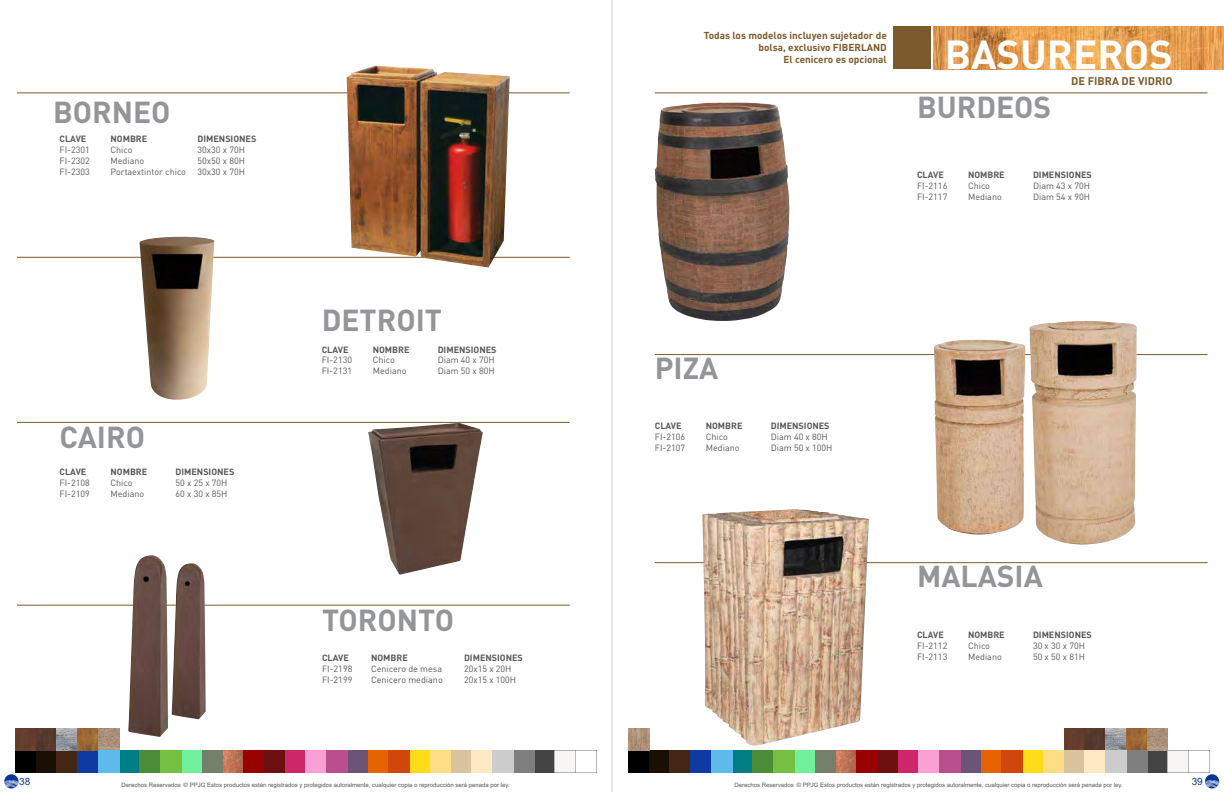
<style>
.page{position:relative;width:1224px;height:792px;background:#fff}
.page>*{position:absolute;margin:0;border:0;box-sizing:border-box;transform-origin:0 0}
.t1{font:700 40px "DIN";color:#fff}
.t2{font:700 30px "DIN";color:#939598}
.t3{font:700 11px "DIN";color:#7c5a2b}
.t4{font:700 10px/12.2px "DIN";color:#7c5a2b;text-align:right}
.t5{font:10px "Arial";color:#093696}
.t6{font:9px "DIN";color:#58595b}
.t7{font:700 9px "DIN";color:#58595b}
.t8{font:6px "Arial";color:#58595b}
</style>
<div class="page">
<div style="left:893px;top:27px;width:38px;height:42px;background:#7c5a2b"></div>
<hr style="left:17px;top:422px;width:553px;height:1px;background:#7c5a2b">
<hr style="left:655px;top:92px;width:553px;height:1px;background:#7c5a2b">
<hr style="left:612px;top:0;width:1px;height:792px;background:#ccc">
<hr style="left:17px;top:92px;width:553px;height:1px;background:#7c5a2b">
<hr style="left:17px;top:257px;width:553px;height:1px;background:#7c5a2b">
<img style="left:347px;top:65px;width:163px;height:203px">
<img style="left:140px;top:237px;width:74px;height:163px">
<img style="left:368px;top:423px;width:115px;height:152px">
<hr style="left:17px;top:605px;width:553px;height:1px;background:#7c5a2b">
<img style="left:15px;top:750px;width:581px;height:22px">
<img style="left:15px;top:728px;width:104px;height:22px">
<img style="left:128px;top:555px;width:40px;height:182px">
<img style="left:172px;top:563px;width:34px;height:156px">
<svg style="left:4px;top:774px;width:15px;height:14px"></svg>
<svg style="left:4px;top:779px;width:14px;height:9px"></svg>
<img style="left:933px;top:27px;width:291px;height:43px">
<img style="left:655px;top:102px;width:135px;height:219px">
<hr style="left:655px;top:562px;width:553px;height:1px;background:#7c5a2b">
<hr style="left:655px;top:354px;width:553px;height:1px;background:#7c5a2b">
<img style="left:628px;top:750px;width:581px;height:22px">
<img style="left:1064px;top:728px;width:104px;height:22px">
<img style="left:934px;top:340px;width:92px;height:195px">
<img style="left:1030px;top:321px;width:107px;height:223px">
<img style="left:702px;top:509px;width:167px;height:236px">
<img style="left:628px;top:728px;width:22px;height:22px">
<div style="left:1205px;top:774px;width:14px;height:14px;background:#093696;border-radius:50%"></div>
<svg style="left:1205px;top:779px;width:14px;height:9px"></svg>
<p class="t2" style="left:53px;top:101px;width:119px">BORNEO</p>
<p class="t7" style="left:60px;top:136px;width:28px">CLAVE</p>
<p class="t7" style="left:111px;top:136px;width:38px">NOMBRE</p>
<p class="t7" style="left:198px;top:136px;width:60px">DIMENSIONES</p>
<p class="t6" style="left:60px;top:144px;width:32px">FI-2301</p>
<p class="t6" style="left:111px;top:144px;width:24px">Chico</p>
<p class="t6" style="left:198px;top:144px;width:49px">30x30 x 70H</p>
<p class="t6" style="left:60px;top:155px;width:32px">FI-2302</p>
<p class="t6" style="left:111px;top:155px;width:35px">Mediano</p>
<p class="t6" style="left:198px;top:155px;width:49px">50x50 x 80H</p>
<p class="t6" style="left:60px;top:166px;width:32px">FI-2303</p>
<p class="t6" style="left:111px;top:166px;width:77px">Portaextintor chico</p>
<p class="t6" style="left:198px;top:166px;width:49px">30x30 x 70H</p>
<p class="t2" style="left:60px;top:426px;width:87px">CAIRO</p>
<p class="t7" style="left:60px;top:469px;width:28px">CLAVE</p>
<p class="t7" style="left:111px;top:469px;width:38px">NOMBRE</p>
<p class="t7" style="left:176px;top:469px;width:60px">DIMENSIONES</p>
<p class="t6" style="left:60px;top:477px;width:32px">FI-2108</p>
<p class="t6" style="left:111px;top:477px;width:24px">Chico</p>
<p class="t6" style="left:176px;top:477px;width:54px">50 x 25 x 70H</p>
<p class="t6" style="left:60px;top:488px;width:32px">FI-2109</p>
<p class="t6" style="left:111px;top:488px;width:35px">Mediano</p>
<p class="t6" style="left:176px;top:488px;width:54px">60 x 30 x 85H</p>
<p class="t2" style="left:322px;top:309px;width:122px">DETROIT</p>
<p class="t7" style="left:322px;top:346px;width:28px">CLAVE</p>
<p class="t7" style="left:373px;top:346px;width:38px">NOMBRE</p>
<p class="t7" style="left:438px;top:346px;width:60px">DIMENSIONES</p>
<p class="t6" style="left:322px;top:354px;width:32px">FI-2130</p>
<p class="t6" style="left:373px;top:354px;width:24px">Chico</p>
<p class="t6" style="left:438px;top:354px;width:59px">Diam 40 x 70H</p>
<p class="t6" style="left:322px;top:365px;width:32px">FI-2131</p>
<p class="t6" style="left:373px;top:365px;width:35px">Mediano</p>
<p class="t6" style="left:438px;top:365px;width:59px">Diam 50 x 80H</p>
<p class="t5" style="left:19px;top:778px;width:13px">38</p>
<p class="t2" style="left:322px;top:609px;width:133px">TORONTO</p>
<p class="t7" style="left:322px;top:655px;width:28px">CLAVE</p>
<p class="t7" style="left:371px;top:655px;width:38px">NOMBRE</p>
<p class="t7" style="left:464px;top:655px;width:60px">DIMENSIONES</p>
<p class="t6" style="left:322px;top:663px;width:32px">FI-2198</p>
<p class="t6" style="left:371px;top:663px;width:73px">Cenicero de mesa</p>
<p class="t6" style="left:464px;top:663px;width:49px">20x15 x 20H</p>
<p class="t6" style="left:322px;top:674px;width:32px">FI-2199</p>
<p class="t6" style="left:371px;top:674px;width:73px">Cenicero mediano</p>
<p class="t6" style="left:464px;top:674px;width:54px">20x15 x 100H</p>
<p class="t8" style="left:122px;top:783px;width:390px">Derechos Reservados © PPJG Estos productos están registrados y protegidos autoralmente, cualquier copia o reproducción será penada por ley.</p>
<p class="t4" style="left:704px;top:30px;width:185px">Todas los modelos incluyen sujetador de bolsa, exclusivo FIBERLAND<br>El cenicero es opcional</p>
<p class="t1" style="left:945px;top:41px;width:230px">BASUREROS</p>
<p class="t3" style="left:1071px;top:78px;width:103px">DE FIBRA DE VIDRIO</p>
<p class="t2" style="left:917px;top:97px;width:136px">BURDEOS</p>
<p class="t7" style="left:917px;top:172px;width:28px">CLAVE</p>
<p class="t7" style="left:968px;top:172px;width:38px">NOMBRE</p>
<p class="t7" style="left:1033px;top:172px;width:60px">DIMENSIONES</p>
<p class="t6" style="left:917px;top:180px;width:32px">FI-2116</p>
<p class="t6" style="left:968px;top:180px;width:24px">Chico</p>
<p class="t6" style="left:1033px;top:180px;width:59px">Diam 43 x 70H</p>
<p class="t6" style="left:917px;top:191px;width:32px">FI-2117</p>
<p class="t6" style="left:968px;top:191px;width:35px">Mediano</p>
<p class="t6" style="left:1033px;top:191px;width:59px">Diam 54 x 90H</p>
<p class="t2" style="left:655px;top:358px;width:65px">PIZA</p>
<p class="t7" style="left:655px;top:423px;width:28px">CLAVE</p>
<p class="t7" style="left:706px;top:423px;width:38px">NOMBRE</p>
<p class="t7" style="left:771px;top:423px;width:60px">DIMENSIONES</p>
<p class="t6" style="left:655px;top:431px;width:32px">FI-2106</p>
<p class="t6" style="left:706px;top:431px;width:24px">Chico</p>
<p class="t6" style="left:771px;top:431px;width:59px">Diam 40 x 80H</p>
<p class="t6" style="left:655px;top:442px;width:32px">FI-2107</p>
<p class="t6" style="left:706px;top:442px;width:35px">Mediano</p>
<p class="t6" style="left:771px;top:442px;width:63px">Diam 50 x 100H</p>
<p class="t2" style="left:917px;top:566px;width:127px">MALASIA</p>
<p class="t7" style="left:917px;top:632px;width:28px">CLAVE</p>
<p class="t7" style="left:968px;top:632px;width:38px">NOMBRE</p>
<p class="t7" style="left:1033px;top:632px;width:60px">DIMENSIONES</p>
<p class="t6" style="left:917px;top:640px;width:32px">FI-2112</p>
<p class="t6" style="left:968px;top:640px;width:24px">Chico</p>
<p class="t6" style="left:1033px;top:640px;width:54px">30 x 30 x 70H</p>
<p class="t6" style="left:917px;top:651px;width:32px">FI-2113</p>
<p class="t6" style="left:968px;top:651px;width:35px">Mediano</p>
<p class="t6" style="left:1033px;top:651px;width:54px">50 x 50 x 81H</p>
<p class="t8" style="left:735px;top:783px;width:390px">Derechos Reservados © PPJG Estos productos están registrados y protegidos autoralmente, cualquier copia o reproducción será penada por ley.</p>
<p class="t5" style="left:1192px;top:778px;width:13px">39</p>
</div>
